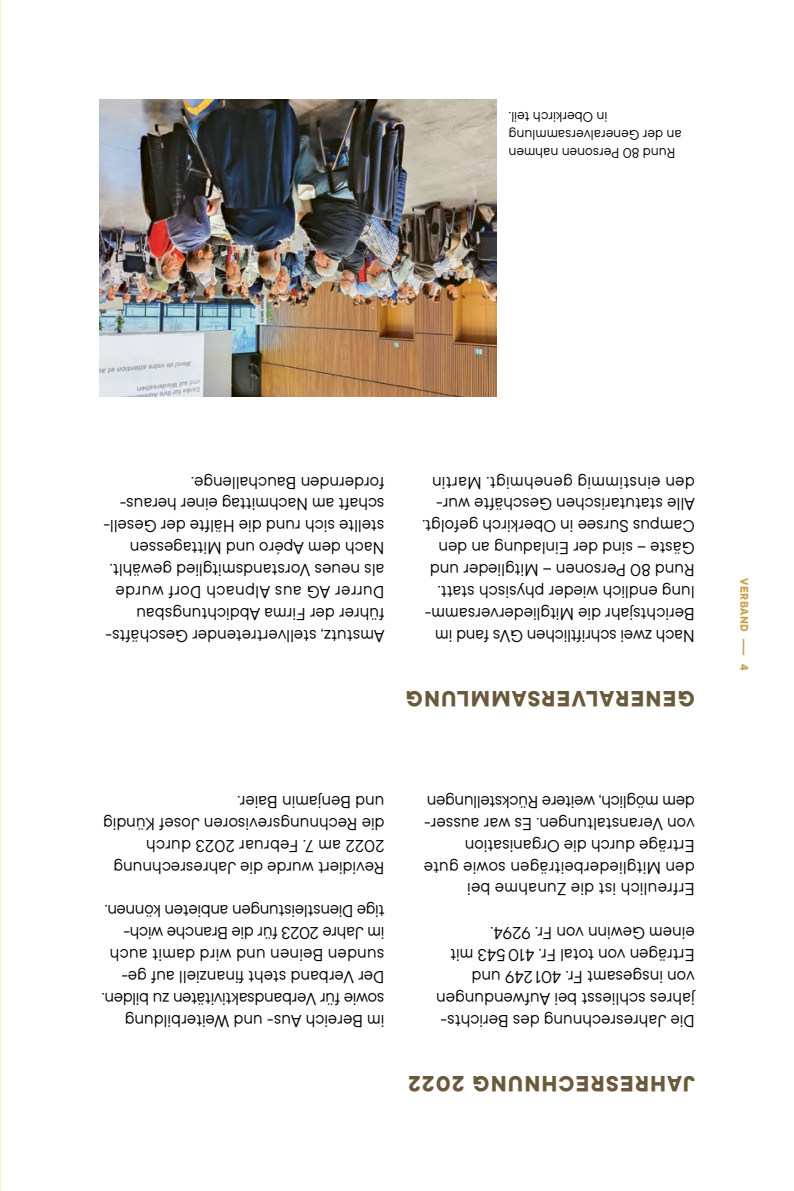
<style>
.page{position:relative;width:794px;height:1191px;background:#fff}
.page>*{position:absolute;margin:0;border:0;box-sizing:border-box;transform-origin:0 0}
.t1{font:700 24.5px "TT Commons Classic";letter-spacing:.05em;color:#6a593b}
.t2{font:19.25px/21.9px "TT Commons Classic";color:#000}
.t3{font:15.75px/18.4px "TT Commons Classic";color:#000;text-align:right}
.t4{font:700 12.25px "TT Commons Classic";letter-spacing:.03em;color:#c9a14b}
</style>
<div class="page">
<img style="left:99px;top:99px;width:397px;height:298px">
<p class="t3" style="left:681px;top:163px;width:175px;rotate:-180deg">Rund 80 Personen nahmen an der Generalversammlung in Oberkirch teil.</p>
<p class="t2" style="left:384px;top:647px;width:283px;rotate:-180deg">Amstutz, stellvertretender Geschäfts&shy;führer der Firma Abdichtungsbau Durrer AG aus Alpnach Dorf wurde als neues Vorstandsmitglied gewählt.<br>Nach dem Apéro und Mittagessen stellte sich rund die Hälfte der Gesell&shy;schaft am Nachmittag einer heraus&shy;fordernden Bauchallenge.</p>
<p class="t2" style="left:694px;top:647px;width:274px;rotate:-180deg">Nach zwei schriftlichen GVs fand im Berichtsjahr die Mitgliederversamm&shy;lung endlich wieder physisch statt.<br>Rund 80 Personen – Mitglieder und Gäste – sind der Einladung an den Campus Sursee in Oberkirch gefolgt.<br>Alle statutarischen Geschäfte wur&shy;den einstimmig genehmigt. Martin</p>
<p class="t1" style="left:694px;top:715px;width:290px;rotate:-180deg">GENERALVERSAMMLUNG</p>
<p class="t2" style="left:384px;top:879px;width:283px;rotate:-180deg">Revidiert wurde die Jahresrechnung<br>2022 am 7. Februar 2023 durch<br>die Rechnungsrevisoren Josef Kündig und Benjamin Baier.</p>
<p class="t2" style="left:384px;top:1032px;width:284px;rotate:-180deg">im Bereich Aus- und Weiterbildung sowie für Verbandsaktivitäten zu bilden.<br>Der Verband steht finanziell auf ge&shy;sunden Beinen und wird damit auch im Jahre 2023 für die Branche wich&shy;tige Dienstleistungen anbieten können.</p>
<p class="t2" style="left:694px;top:901px;width:272px;rotate:-180deg">Erfreulich ist die Zunahme bei<br>den Mitgliederbeiträgen sowie gute Erträge durch die Organisation<br>von Veranstaltungen. Es war ausser&shy;dem möglich, weitere Rückstellungen</p>
<p class="t2" style="left:694px;top:1032px;width:260px;rotate:-180deg">Die Jahresrechnung des Berichts&shy;jahres schliesst bei Aufwendungen von insgesamt Fr. 401249 und<br>Erträgen von total Fr. 410543 mit einem Gewinn von Fr. 9294.</p>
<p class="t1" style="left:694px;top:1100px;width:288px;rotate:-180deg">JAHRESRECHNUNG 2022</p>
<p class="t4" style="left:752px;top:578px;width:93px;rotate:90deg">VERBAND — 4</p>
</div>
